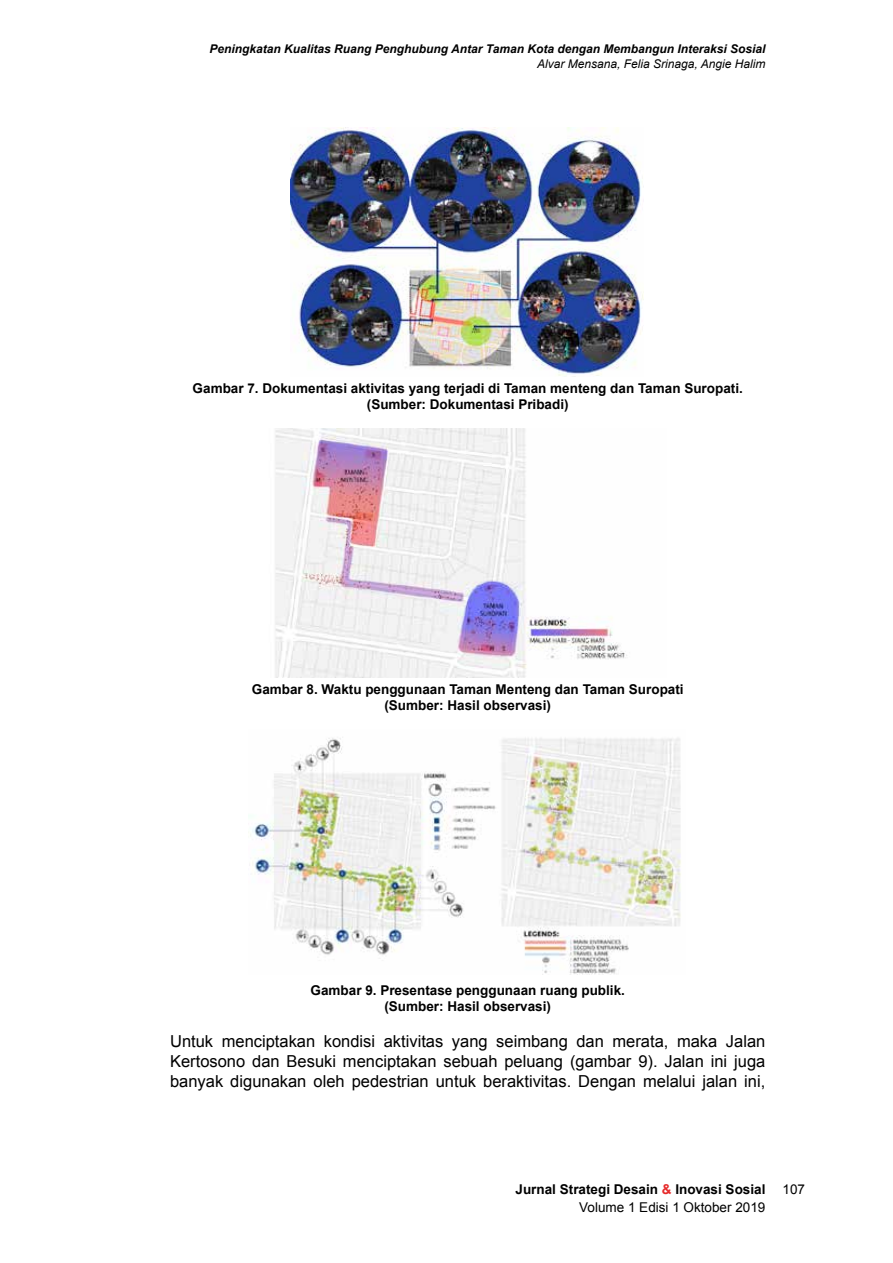
<style>
.page{position:relative;width:893px;height:1263px;background:#fff}
.page>*{position:absolute;margin:0;border:0;box-sizing:border-box;transform-origin:0 0}
.t1{font:16.5px/19.8px "Arial";color:#000;text-align:justify}
.t2{font:700 13.5px/16.2px "Arial";color:#000;text-align:center}
.t3{font:13.5px "Arial";color:#000}
.t4{font:italic 700 12px "Arial";color:#000}
.t5{font:italic 12px "Arial";color:#000}
.s1{color:#e62a2a}
.s2{font-weight:400}
</style>
<div class="page">
<img style="left:291px;top:128px;width:352px;height:249px">
<img style="left:275px;top:429px;width:352px;height:249px">
<img style="left:249px;top:738px;width:432px;height:236px">
<p class="t4" style="left:210px;top:42px;width:557px">Peningkatan Kualitas Ruang Penghubung Antar Taman Kota dengan Membangun Interaksi Sosial</p>
<p class="t5" style="left:537px;top:57px;width:230px">Alvar Mensana, Felia Srinaga, Angie Halim</p>
<p class="t2" style="left:193px;top:380px;width:552px">Gambar 7. Dokumentasi aktivitas yang terjadi di Taman menteng dan Taman Suropati. (Sumber: Dokumentasi Pribadi)</p>
<p class="t2" style="left:252px;top:681px;width:433px">Gambar 8. Waktu penggunaan Taman Menteng dan Taman Suropati (Sumber: Hasil observasi)</p>
<p class="t2" style="left:311px;top:982px;width:316px">Gambar 9. Presentase penggunaan ruang publik. (Sumber: Hasil observasi)</p>
<p class="t1" style="left:170px;top:1032px;width:597px">Untuk menciptakan kondisi aktivitas yang seimbang dan merata, maka Jalan Kertosono dan Besuki menciptakan sebuah peluang (gambar 9). Jalan ini juga banyak digunakan oleh pedestrian untuk beraktivitas. Dengan melalui jalan ini,</p>
<p class="t2" style="left:516px;top:1180px;width:251px;line-height:18px;text-align:right">Jurnal Strategi Desain <span class="s1">&amp;</span> Inovasi Sosial<br><span class="s2">Volume 1 Edisi 1 Oktober 2019</span></p>
<p class="t3" style="left:783px;top:1182px;width:24px">107</p>
</div>
